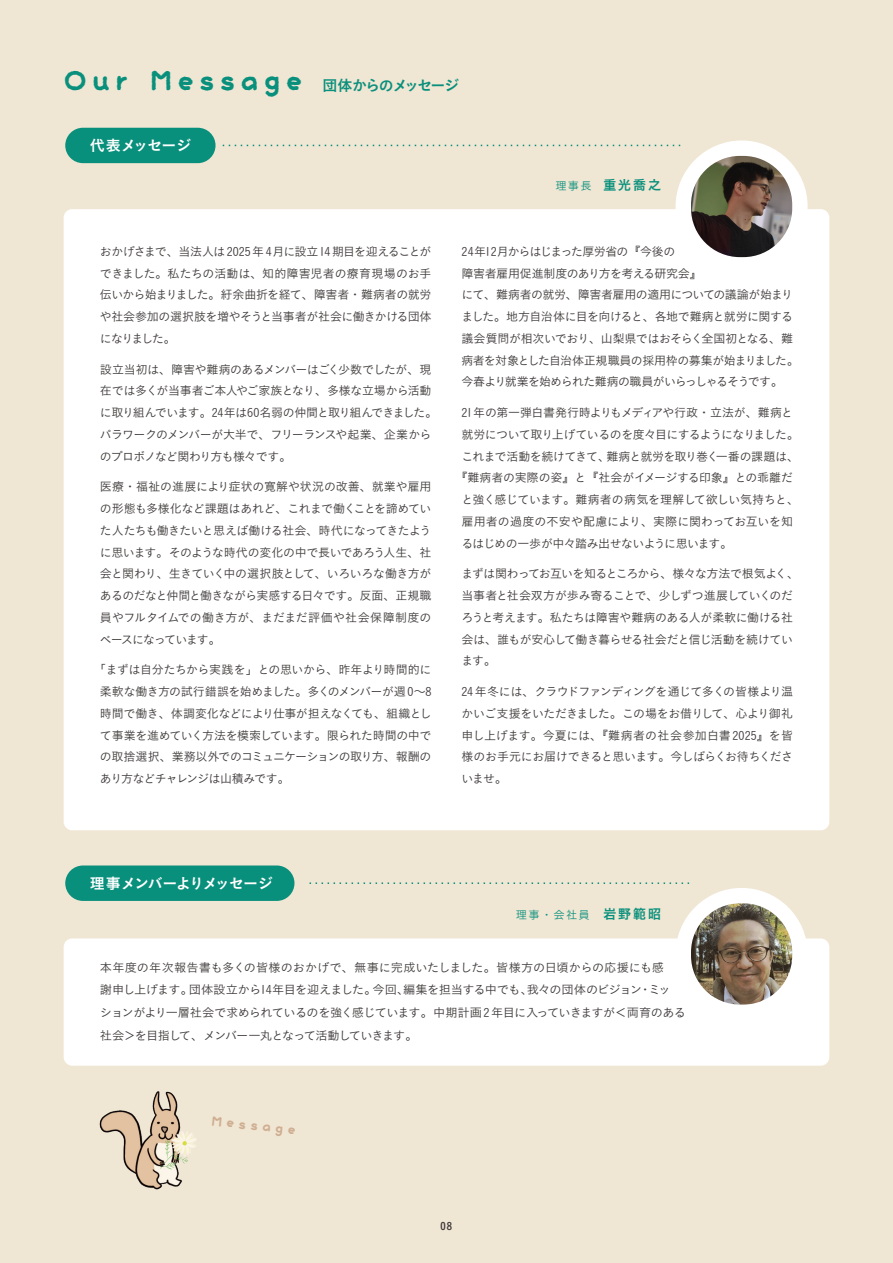
<style>
.page{position:relative;width:893px;height:1263px;background:#f0e6d4}
.page>*{position:absolute;margin:0;border:0;box-sizing:border-box;transform-origin:0 0}
.t1{font:33px "Kodomo Rounded";color:#09907c}
.t2{font:16.05px "Kodomo Rounded";color:#cfae91}
.t3{font:15px "Koburina Go Std N W6";letter-spacing:-.055em;color:#fff}
.t4{font:13.5px "Koburina Go Std N W6";color:#09907c}
.t5{font:12px/21.8px "Koburina Go Std N W3";letter-spacing:-.045em;color:#3e3a39}
.t6{font:12px "Koburina Go Std N W3";letter-spacing:-.025em;color:#3e3a39}
.t7{font:12px "Koburina Go Std N W3";letter-spacing:-.005em;color:#3e3a39}
.t8{font:11.25px "Koburina Go Std N W3";color:#09907c}
.t9{font:10.5px "Koburina Go Std N W6";color:#3e3a39}
.s1{font-family:"Koburina Go Std N W6";font-size:15px}
.s2{font-family:"Koburina Go Std N W3";font-size:11.25px}
.s3{font-family:"Koburina Go Std N W6";font-size:13.5px}
</style>
<div class="page">
<div style="left:64px;top:938px;width:765px;height:128px;background:#fff;border-radius:9px"></div>
<div style="left:64px;top:209px;width:765px;height:621px;background:#fff;border-radius:9px"></div>
<div style="left:676px;top:140px;width:132px;height:133px;background:#fff;border-radius:50%"></div>
<img style="left:691px;top:156px;width:101px;height:101px">
<div style="left:676px;top:888px;width:132px;height:132px;background:#fff;border-radius:50%"></div>
<img style="left:691px;top:903px;width:101px;height:101px">
<div style="left:65px;top:128px;width:151px;height:35px;background:#09907c;border-radius:18px"></div>
<svg style="left:223px;top:145px;width:458px;height:1px"></svg>
<div style="left:65px;top:865px;width:229px;height:36px;background:#09907c;border-radius:18px"></div>
<svg style="left:310px;top:882px;width:380px;height:2px"></svg>
<img style="left:63px;top:1009px;width:208px;height:181px">
<h1 class="t1" style="left:65px;top:63px;width:395px">Our Message <span class="s1">団体からのメッセージ</span></h1>
<p class="t3" style="left:90px;top:134px;width:103px">代表メッセージ</p>
<p class="t5" style="left:100px;top:240px;width:333px;text-align:justify">おかげさまで、当法人は 2025年 4月に設立14 期目を迎えることができました。私たちの活動は、知的障害児者の療育現場のお手伝いから始まりました。紆余曲折を経て、障害者・難病者の就労や社会参加の選択肢を増やそうと当事者が社会に働きかける団体になりました。</p>
<p class="t5" style="left:100px;top:358px;width:339px">設立当初は、障害や難病のあるメンバーはごく少数でしたが、現在では多くが当事者ご本人やご家族となり、多様な立場から活動に取り組んでいます。24年は60名弱の仲間と取り組んできました。パラワークのメンバーが大半で、フリーランスや起業、企業からのプロボノなど関わり方も様々です。</p>
<p class="t5" style="left:100px;top:476px;width:333px;text-align:justify">医療・福祉の進展により症状の寛解や状況の改善、就業や雇用の形態も多様化など課題はあれど、これまで働くことを諦めていた人たちも働きたいと思えば働ける社会、時代になってきたように思います。そのような時代の変化の中で長いであろう人生、社会と関わり、生きていく中の選択肢として、いろいろな働き方があるのだなと仲間と働きながら実感する日々です。反面、正規職員やフルタイムでの働き方が、まだまだ評価や社会保障制度のベースになっています。</p>
<p class="t5" style="left:100px;top:659px;width:333px;text-align:justify;text-indent:-6px">「まずは自分たちから実践を」との思いから、昨年より時間的に柔軟な働き方の試行錯誤を始めました。多くのメンバーが週 0～8時間で働き、体調変化などにより仕事が担えなくても、組織として事業を進めていく方法を模索しています。限られた時間の中での取捨選択、業務以外でのコミュニケーションの取り方、報酬のあり方などチャレンジは山積みです。</p>
<p class="t4" style="left:555px;top:174px;width:107px"><span class="s2">理事長</span> 重光喬之</p>
<p class="t5" style="left:461px;top:240px;width:339px">24年12月からはじまった厚労省の『今後の<br>障害者雇用促進制度のあり方を考える研究会』<br>にて、難病者の就労、障害者雇用の適用についての議論が始まりました。地方自治体に目を向けると、各地で難病と就労に関する議会質問が相次いでおり、山梨県ではおそらく全国初となる、難病者を対象とした自治体正規職員の採用枠の募集が始まりました。今春より就業を始められた難病の職員がいらっしゃるそうです。</p>
<p class="t5" style="left:461px;top:402px;width:333px">21年の第一弾白書発行時よりもメディアや行政・立法が、難病と</p>
<p class="t5" style="left:461px;top:423px;width:339px">就労について取り上げているのを度々目にするようになりました。</p>
<p class="t5" style="left:461px;top:445px;width:339px">これまで活動を続けてきて、難病と就労を取り巻く一番の課題は、</p>
<p class="t6" style="left:455px;top:469px;width:339px">『難病者の実際の姿』と『社会がイメージする印象』との乖離だ</p>
<p class="t5" style="left:461px;top:489px;width:339px">と強く感じています。難病者の病気を理解して欲しい気持ちと、</p>
<p class="t7" style="left:461px;top:512px;width:333px">雇用者の過度の不安や配慮により、実際に関わってお互いを知</p>
<p class="t5" style="left:461px;top:532px;width:273px">るはじめの一歩が中々踏み出せないように思います。</p>
<p class="t5" style="left:461px;top:563px;width:339px">まずは関わってお互いを知るところから、様々な方法で根気よく、当事者と社会双方が歩み寄ることで、少しずつ進展していくのだろうと考えます。私たちは障害や難病のある人が柔軟に働ける社会は、誰もが安心して働き暮らせる社会だと信じ活動を続けています。</p>
<p class="t5" style="left:461px;top:680px;width:333px;text-align:justify">24年冬には、クラウドファンディングを通じて多くの皆様より温かいご支援をいただきました。この場をお借りして、心より御礼申し上げます。今夏には、『難病者の社会参加白書2025』を皆様のお手元にお届けできると思います。今しばらくお待ちくださいませ。</p>
<p class="t3" style="left:90px;top:872px;width:184px">理事メンバーよりメッセージ</p>
<p class="t8" style="left:516px;top:906px;width:147px">理事・会社員　<span class="s3">岩野範昭</span></p>
<p class="t5" style="left:100px;top:956px;width:588px;line-height:22.5px">本年度の年次報告書も多くの皆様のおかげで、無事に完成いたしました。皆様方の日頃からの応援にも感<br>謝申し上げます。団体設立から14年目を迎えました。今回、編集を担当する中でも、我々の団体のビジョン・ミッ<br>ションがより一層社会で求められているのを強く感じています。中期計画 2 年目に入っていきますが＜両育のある社会＞を目指して、メンバー一丸となって活動していきます。</p>
<h2 class="t2" style="left:213px;top:1113px;width:89px;rotate:6deg">Message</h2>
<p class="t9" style="left:440px;top:1218px;width:13px">08</p>
</div>
